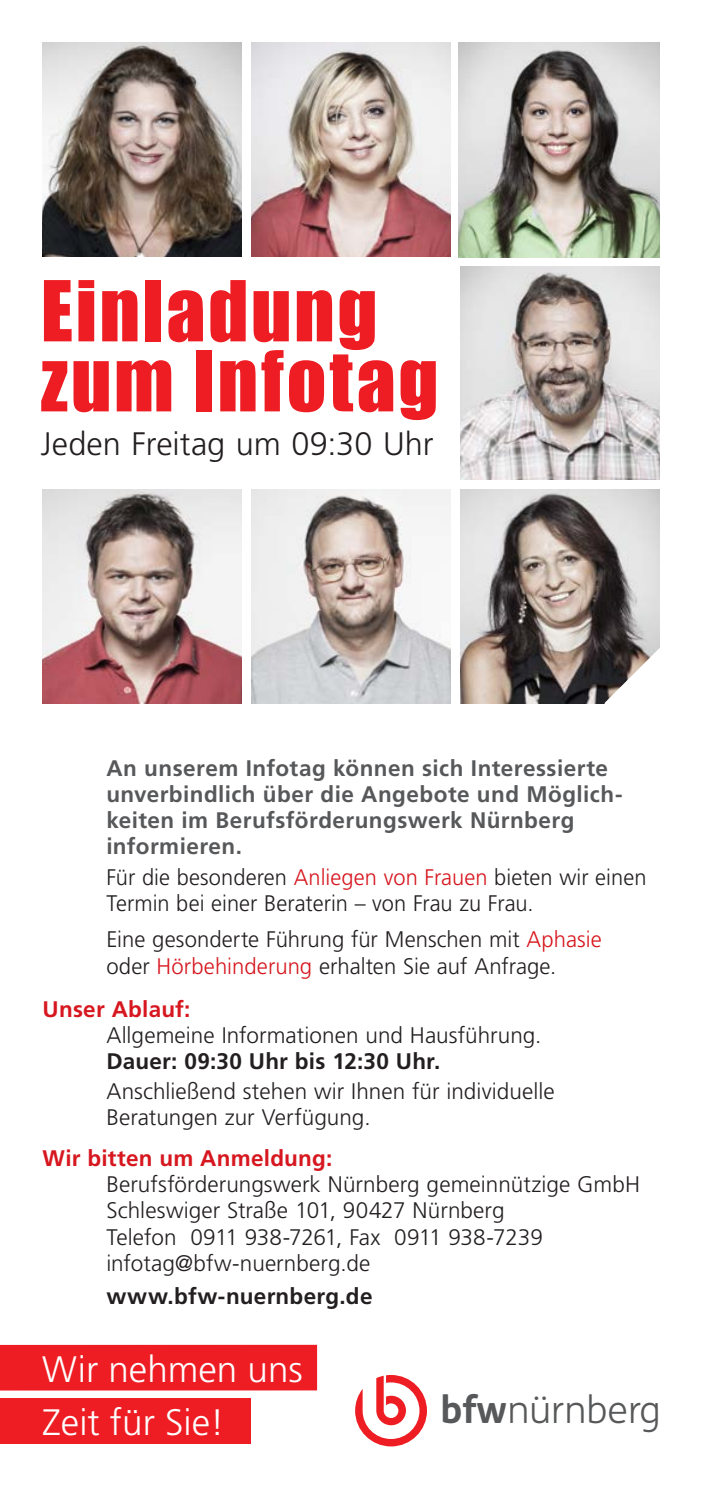
<style>
.page{position:relative;width:702px;height:1489px;background:#fff}
.page>*{position:absolute;margin:0;border:0;box-sizing:border-box;transform-origin:0 0}
.t1{font:77.5px/70px "Impact";letter-spacing:.035em;color:#ee1d23}
.t2{font:300 37.75px "FS Me";color:#57585a}
.t3{font:300 36.75px/53.5px "Frutiger";color:#fff}
.t4{font:300 32.5px "Frutiger";color:#231f20}
.t5{font:300 22.5px/26.2px "Frutiger";letter-spacing:.005em;color:#231f20}
.t6{font:700 22.5px/26.2px "Frutiger";letter-spacing:.02em;color:#57585a}
.t7{font:700 22.5px "Frutiger";letter-spacing:.01em;color:#231f20}
.t8{font:700 22.5px "Frutiger";letter-spacing:.01em;color:#d7171f}
.s1{color:#d7171f}
.s2{font-weight:700}
</style>
<div class="page">
<img style="left:251px;top:43px;width:199px;height:213px">
<img style="left:42px;top:43px;width:199px;height:213px">
<img style="left:42px;top:490px;width:199px;height:213px">
<img style="left:251px;top:490px;width:199px;height:213px">
<img style="left:460px;top:266px;width:199px;height:213px">
<img style="left:460px;top:490px;width:199px;height:213px">
<img style="left:459px;top:43px;width:200px;height:214px">
<svg style="left:604px;top:648px;width:56px;height:56px"></svg>
<div style="left:0;top:1344px;width:317px;height:46px;background:#ee1d23"></div>
<div style="left:0;top:1398px;width:251px;height:45px;background:#ee1d23"></div>
<svg style="left:355px;top:1375px;width:72px;height:71px"></svg>
<h1 class="t1" style="left:41px;top:275px;width:399px">Einladung zum Infotag</h1>
<h3 class="t4" style="left:41px;top:425px;width:394px">Jeden Freitag um 09:30 Uhr</h3>
<p class="t6" style="left:106px;top:754px;width:517px">An unserem Infotag können sich Interessierte unverbindlich über die Angebote und Möglich&shy;keiten im Berufsförderungswerk Nürnberg informieren.</p>
<p class="t5" style="left:106px;top:864px;width:541px">Für die besonderen <span class="s1">Anliegen von Frauen</span> bieten wir einen<br>Termin bei einer Beraterin – von Frau zu Frau.</p>
<p class="t5" style="left:106px;top:926px;width:497px">Eine gesonderte Führung für Menschen mit <span class="s1">Aphasie </span>oder <span class="s1">Hörbehinderung</span> erhalten Sie auf Anfrage.</p>
<p class="t8" style="left:43px;top:995px;width:149px">Unser Ablauf:</p>
<p class="t5" style="left:106px;top:1022px;width:436px">Allgemeine Informationen und Hausführung.</p>
<p class="t7" style="left:106px;top:1048px;width:335px">Dauer: 09:30 Uhr bis 12:30 Uhr.</p>
<p class="t5" style="left:106px;top:1078px;width:450px">Anschließend stehen wir Ihnen für individuelle<br>Beratungen zur Verfügung.</p>
<p class="t8" style="left:43px;top:1144px;width:291px">Wir bitten um Anmeldung:</p>
<p class="t5" style="left:106px;top:1171px;width:535px">Berufsförderungswerk Nürnberg gemeinnützige GmbH Schleswiger Straße 101, 90427 Nürnberg<br>Telefon 0911 938-7261, Fax 0911 938-7239 infotag@bfw-nuernberg.de</p>
<p class="t7" style="left:106px;top:1282px;width:268px">www.bfw-nuernberg.de</p>
<h3 class="t3" style="left:42px;top:1342px;width:262px">Wir nehmen uns<br>Zeit für Sie!</h3>
<h2 class="t2" style="left:440px;top:1383px;width:222px"><span class="s2">bfw</span>nürnberg</h2>
</div>
